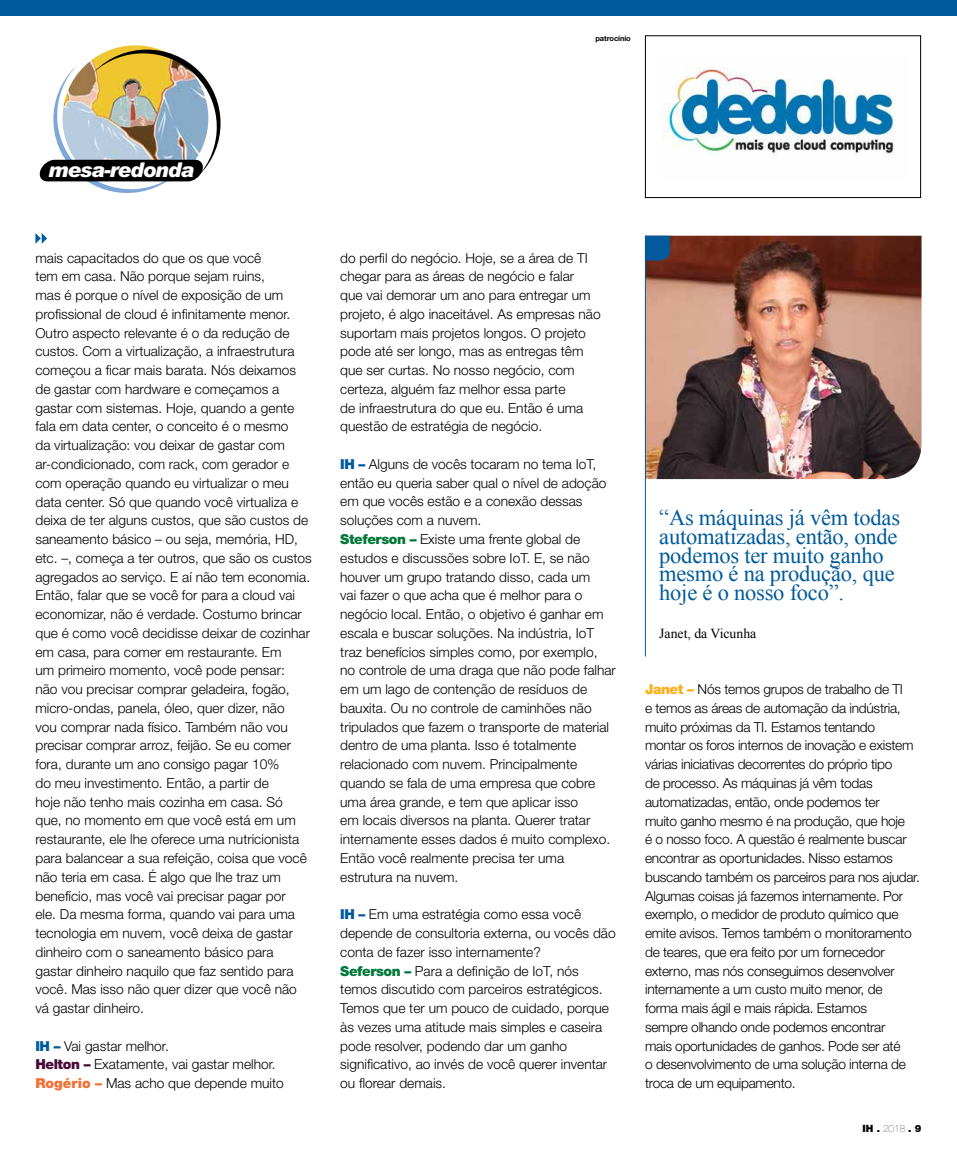
<style>
.page{position:relative;width:957px;height:1152px;background:#fff}
.page>*{position:absolute;margin:0;border:0;box-sizing:border-box;transform-origin:0 0}
.t1{font:22.5px/18.8px "Times New Roman";letter-spacing:-.01em;color:#005a9b}
.t2{font:italic 900 20.38px "Arial";letter-spacing:-.05em;color:#fff}
.t3{font:300 13.75px/18.8px "Helvetica Neue LT Std";color:#000}
.t4{font:300 13.75px/18.8px "Helvetica Neue LT Std";letter-spacing:-.02em;color:#000}
.t5{font:13.75px "Times New Roman";color:#000}
.t6{font:900 10px "Helvetica Neue LT Std";color:#000}
.t7{font:700 7.5px "Helvetica Neue LT Std";letter-spacing:-.01em;color:#000}
.s1{font-weight:900;color:#005a9b}
.s2{font-weight:900;color:#460c36}
.s3{font-weight:900;color:#f37032}
.s4{font-weight:900;color:#007839}
.s5{font-weight:900;color:#fcaf17}
.s6{font-weight:200}
</style>
<div class="page">
<div style="left:0;top:0;width:957px;height:15px;background:#005a9b"></div>
<img style="left:40px;top:45px;width:180px;height:148px">
<div style="left:645px;top:35px;width:276px;height:163px;border:1px solid #000"></div>
<img style="left:646px;top:236px;width:275px;height:243px">
<svg style="left:646px;top:236px;width:24px;height:24px"></svg>
<hr style="left:645px;top:236px;width:1px;height:420px;background:#005a9b">
<svg style="left:35px;top:233px;width:12px;height:11px"></svg>
<img style="left:661px;top:68px;width:235px;height:88px">
<p class="t7" style="left:595px;top:33px;width:37px">patrocínio</p>
<h2 class="t2" style="left:48px;top:157px;width:147px">mesa-redonda</h2>
<p class="t3" style="left:35px;top:248px;width:278px">mais capacitados do que os que você<br>tem em casa. Não porque sejam ruins,<br>mas é porque o nível de exposição de um profissional de cloud é infinitamente menor.<br>Outro aspecto relevante é o da redução de custos. Com a virtualização, a infraestrutura começou a ficar mais barata. Nós deixamos de gastar com hardware e começamos a gastar com sistemas. Hoje, quando a gente fala em data center, o conceito é o mesmo<br>da virtualização: vou deixar de gastar com ar-condicionado, com rack, com gerador e com operação quando eu virtualizar o meu data center. Só que quando você virtualiza e deixa de ter alguns custos, que são custos de saneamento básico – ou seja, memória, HD, etc. –, começa a ter outros, que são os custos agregados ao serviço. E aí não tem economia.<br>Então, falar que se você for para a cloud vai economizar, não é verdade. Costumo brincar que é como você decidisse deixar de cozinhar em casa, para comer em restaurante. Em<br>um primeiro momento, você pode pensar:<br>não vou precisar comprar geladeira, fogão, micro-ondas, panela, óleo, quer dizer, não<br>vou comprar nada físico. Também não vou precisar comprar arroz, feijão. Se eu comer fora, durante um ano consigo pagar 10%<br>do meu investimento. Então, a partir de<br>hoje não tenho mais cozinha em casa. Só que, no momento em que você está em um restaurante, ele lhe oferece uma nutricionista para balancear a sua refeição, coisa que você não teria em casa. É algo que lhe traz um benefício, mas você vai precisar pagar por<br>ele. Da mesma forma, quando vai para uma tecnologia em nuvem, você deixa de gastar dinheiro com o saneamento básico para gastar dinheiro naquilo que faz sentido para você. Mas isso não quer dizer que você não vá gastar dinheiro.</p>
<p class="t3" style="left:35px;top:1036px;width:250px"><span class="s1">IH –</span> Vai gastar melhor.<br><span class="s2">Helton –</span> Exatamente, vai gastar melhor.<br><span class="s3">Rogério –</span> Mas acho que depende muito</p>
<p class="t3" style="left:340px;top:248px;width:262px">do perfil do negócio. Hoje, se a área de TI chegar para as áreas de negócio e falar<br>que vai demorar um ano para entregar um projeto, é algo inaceitável. As empresas não suportam mais projetos longos. O projeto pode até ser longo, mas as entregas têm que ser curtas. No nosso negócio, com certeza, alguém faz melhor essa parte<br>de infraestrutura do que eu. Então é uma questão de estratégia de negócio.</p>
<p class="t3" style="left:340px;top:454px;width:277px"><span class="s1">IH –</span> Alguns de vocês tocaram no tema IoT, então eu queria saber qual o nível de adoção em que vocês estão e a conexão dessas soluções com a nuvem.<br><span class="s4">Steferson –</span> Existe uma frente global de estudos e discussões sobre IoT. E, se não houver um grupo tratando disso, cada um<br>vai fazer o que acha que é melhor para o negócio local. Então, o objetivo é ganhar em escala e buscar soluções. Na indústria, IoT traz benefícios simples como, por exemplo, no controle de uma draga que não pode falhar em um lago de contenção de resíduos de bauxita. Ou no controle de caminhões não tripulados que fazem o transporte de material dentro de uma planta. Isso é totalmente relacionado com nuvem. Principalmente quando se fala de uma empresa que cobre uma área grande, e tem que aplicar isso<br>em locais diversos na planta. Querer tratar internamente esses dados é muito complexo.<br>Então você realmente precisa ter uma estrutura na nuvem.</p>
<p class="t3" style="left:340px;top:904px;width:277px"><span class="s1">IH –</span> Em uma estratégia como essa você depende de consultoria externa, ou vocês dão conta de fazer isso internamente?<br><span class="s4">Seferson –</span> Para a definição de IoT, nós temos discutido com parceiros estratégicos.<br>Temos que ter um pouco de cuidado, porque às vezes uma atitude mais simples e caseira pode resolver, podendo dar um ganho significativo, ao invés de você querer inventar ou florear demais.</p>
<h1 class="t1" style="left:659px;top:508px;width:242px">“As máquinas já vêm todas automatizadas, então, onde podemos ter muito ganho mesmo é na produção, que hoje é o nosso foco”.</h1>
<p class="t5" style="left:659px;top:624px;width:99px">Janet, da Vicunha</p>
<p class="t4" style="left:645px;top:679px;width:276px"><span class="s5">Janet –</span> Nós temos grupos de trabalho de TI<br>e temos as áreas de automação da indústria, muito próximas da TI. Estamos tentando<br>montar os foros internos de inovação e existem várias iniciativas decorrentes do próprio tipo<br>de processo. As máquinas já vêm todas automatizadas, então, onde podemos ter<br>muito ganho mesmo é na produção, que hoje<br>é o nosso foco. A questão é realmente buscar encontrar as oportunidades. Nisso estamos buscando também os parceiros para nos ajudar.<br>Algumas coisas já fazemos internamente. Por exemplo, o medidor de produto químico que emite avisos. Temos também o monitoramento de teares, que era feito por um fornecedor externo, mas nós conseguimos desenvolver internamente a um custo muito menor, de<br>forma mais ágil e mais rápida. Estamos<br>sempre olhando onde podemos encontrar<br>mais oportunidades de ganhos. Pode ser até<br>o desenvolvimento de uma solução interna de troca de um equipamento.</p>
<p class="t6" style="left:862px;top:1122px;width:60px">IH . <span class="s6">2018</span> . 9</p>
</div>
